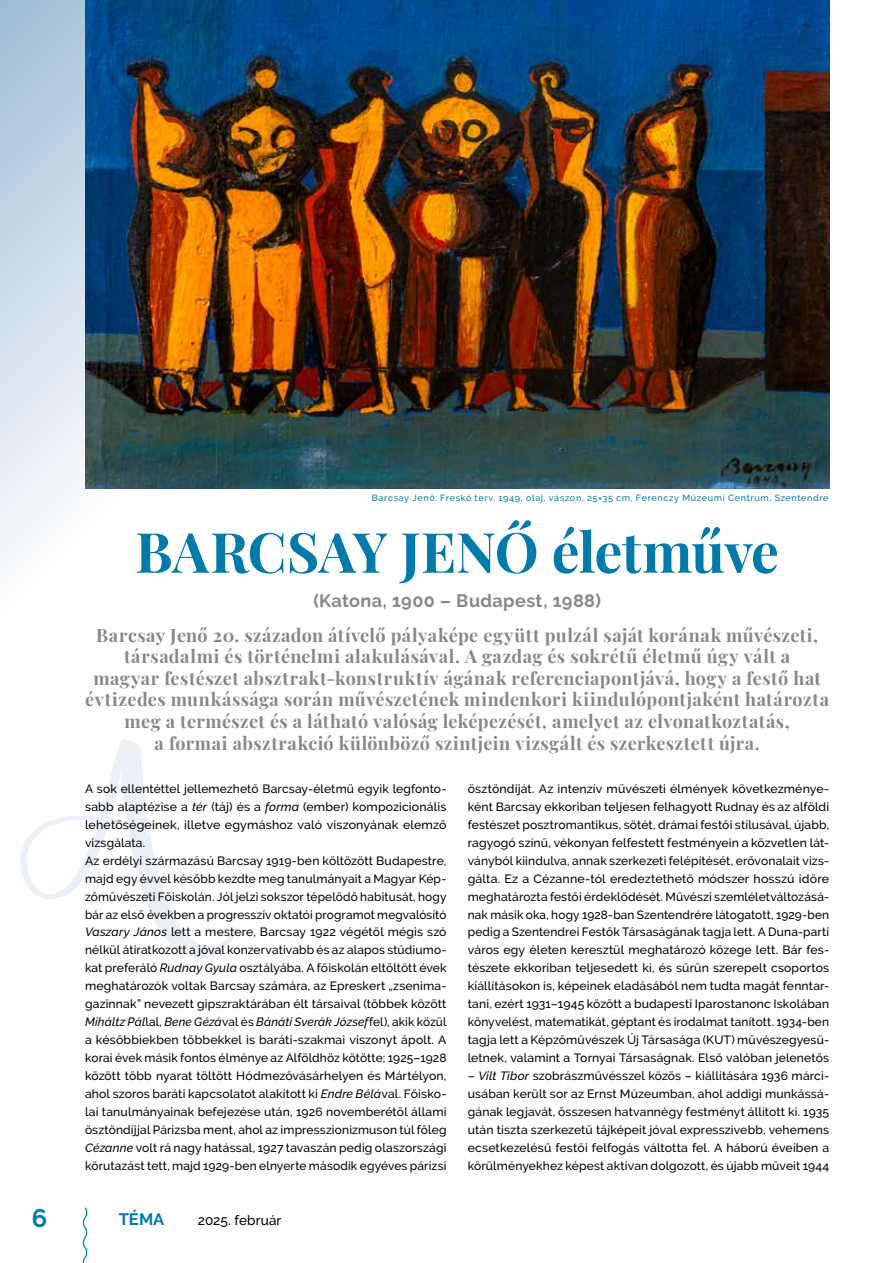
<style>
.page{position:relative;width:893px;height:1263px;background:#fff}
.page>*{position:absolute;margin:0;border:0;box-sizing:border-box;transform-origin:0 0}
.t1{font:700 55.5px "Playfair Display";letter-spacing:-.01em;color:#007aa9}
.t2{font:700 25.5px "Raleway";color:#007aa9}
.t3{font:700 18px/21.6px "Playfair Display";letter-spacing:.025em;color:#878787;text-align:center}
.t4{font:700 18px "Raleway";letter-spacing:.02em;color:#878787}
.t5{font:700 16.5px "Raleway";color:#007aa9}
.t6{font:500 13.5px "Raleway";letter-spacing:.01em;color:#000}
.t7{font:500 12px/18px "Raleway";letter-spacing:.015em;color:#000;text-align:justify}
.t8{font:500 9px "Raleway";letter-spacing:.07em;color:#007aa9}
.s1{font-style:italic}
</style>
<div class="page">
<svg style="left:20px;top:739px;width:218px;height:219px"></svg>
<svg style="left:0;top:0;width:638px;height:560px"></svg>
<svg style="left:82px;top:1207px;width:6px;height:56px"></svg>
<img style="left:85px;top:0;width:744px;height:488px">
<p class="t8" style="left:372px;top:493px;width:458px">Barcsay Jenő: Freskó terv, 1949, olaj, vászon, 25×35 cm, Ferenczy Múzeumi Centrum, Szentendre</p>
<h1 class="t1" style="left:135px;top:508px;width:645px">BARCSAY JENŐ életműve</h1>
<h3 class="t4" style="left:313px;top:591px;width:289px">(Katona, 1900 – Budapest, 1988)</h3>
<p class="t3" style="left:85px;top:622px;width:745px">Barcsay Jenő 20. századon átívelő pályaképe együtt pulzál saját korának művészeti, társadalmi és történelmi alakulásával. A gazdag és sokrétű életmű úgy vált a<br>magyar festészet absztrakt-konstruktív ágának referenciapontjává, hogy a festő hat évtizedes munkássága során művészetének mindenkori kiindulópontjaként határozta meg a természet és a látható valóság leképezését, amelyet az elvonatkoztatás,<br>a formai absztrakció különböző szintjein vizsgált és szerkesztett újra.</p>
<p class="t7" style="left:85px;top:780px;width:363px;text-align:left">A sok ellentéttel jellemezhető Barcsay-életmű egyik legfonto&shy;sabb alaptézise a <span class="s1">tér</span> (táj) és a <span class="s1">forma</span> (ember) kompozicionális lehetőségeinek, illetve egymáshoz való viszonyának elemző vizsgálata.<br>Az erdélyi származású Barcsay 1919-ben költözött Budapestre, majd egy évvel később kezdte meg tanulmányait a Magyar Kép&shy;zőművészeti Főiskolán. Jól jelzi sokszor tépelődő habitusát, hogy bár az első években a progresszív oktatói programot megvalósító <span class="s1">Vaszary János</span> lett a mestere, Barcsay 1922 végétől mégis szó nélkül átiratkozott a jóval konzervatívabb és az alapos stúdiumo&shy;kat preferáló <span class="s1">Rudnay Gyula</span> osztályába. A főiskolán eltöltött évek meghatározók voltak Barcsay számára, az Epreskert „zsenima&shy;gazinnak” nevezett gipszraktárában élt társaival (többek között <span class="s1">Miháltz Pál</span>lal, <span class="s1">Bene Gézá</span>val és <span class="s1">Bánáti Sverák József</span>fel), akik közül a későbbiekben többekkel is baráti-szakmai viszonyt ápolt. A korai évek másik fontos élménye az Alföldhöz kötötte; 1925–1928 között több nyarat töltött Hódmezővásárhelyen és Mártélyon, ahol szoros baráti kapcsolatot alakított ki <span class="s1">Endre Bélá</span>val. Főisko&shy;lai tanulmányainak befejezése után, 1926 novemberétől állami ösztöndíjjal Párizsba ment, ahol az impresszionizmuson túl főleg <span class="s1">Cézanne</span> volt rá nagy hatással, 1927 tavaszán pedig olaszországi körutazást tett, majd 1929-ben elnyerte második egyéves párizsi</p>
<p class="t7" style="left:468px;top:780px;width:363px">ösztöndíját. Az intenzív művészeti élmények következménye&shy;ként Barcsay ekkoriban teljesen felhagyott Rudnay és az alföldi festészet posztromantikus, sötét, drámai festői stílusával, újabb, ragyogó színű, vékonyan felfestett festményein a közvetlen lát&shy;ványból kiindulva, annak szerkezeti felépítését, erővonalait vizs&shy;gálta. Ez a Cézanne-tól eredeztethető módszer hosszú időre meghatározta festői érdeklődését. Művészi szemléletváltozásá&shy;nak másik oka, hogy 1928-ban Szentendrére látogatott, 1929-ben pedig a Szentendrei Festők Társaságának tagja lett. A Duna-parti város egy életen keresztül meghatározó közege lett. Bár fes&shy;tészete ekkoriban teljesedett ki, és sűrűn szerepelt csoportos kiállításokon is, képeinek eladásából nem tudta magát fenntar&shy;tani, ezért 1931–1945 között a budapesti Iparostanonc Iskolában könyvelést, matematikát, géptant és irodalmat tanított. 1934-ben tagja lett a Képzőművészek Új Társasága (KUT) művészegyesü&shy;letnek, valamint a Tornyai Társaságnak. Első valóban jelenetős</p>
<p class="t7" style="left:468px;top:1067px;width:363px">– <span class="s1">Vilt Tibor</span> szobrászművésszel közös – kiállítására 1936 márci&shy;usában került sor az Ernst Múzeumban, ahol addigi munkássá&shy;gának legjavát, összesen hatvannégy festményt állított ki. 1935 után tiszta szerkezetű tájképeit jóval expresszívebb, vehemens ecsetkezelésű festői felfogás váltotta fel. A háború éveiben a körülményekhez képest aktívan dolgozott, és újabb műveit 1944</p>
<h2 class="t2" style="left:32px;top:1204px;width:17px">6</h2>
<h3 class="t5" style="left:119px;top:1209px;width:47px">TÉMA</h3>
<p class="t6" style="left:198px;top:1212px;width:85px">2025. február</p>
</div>
